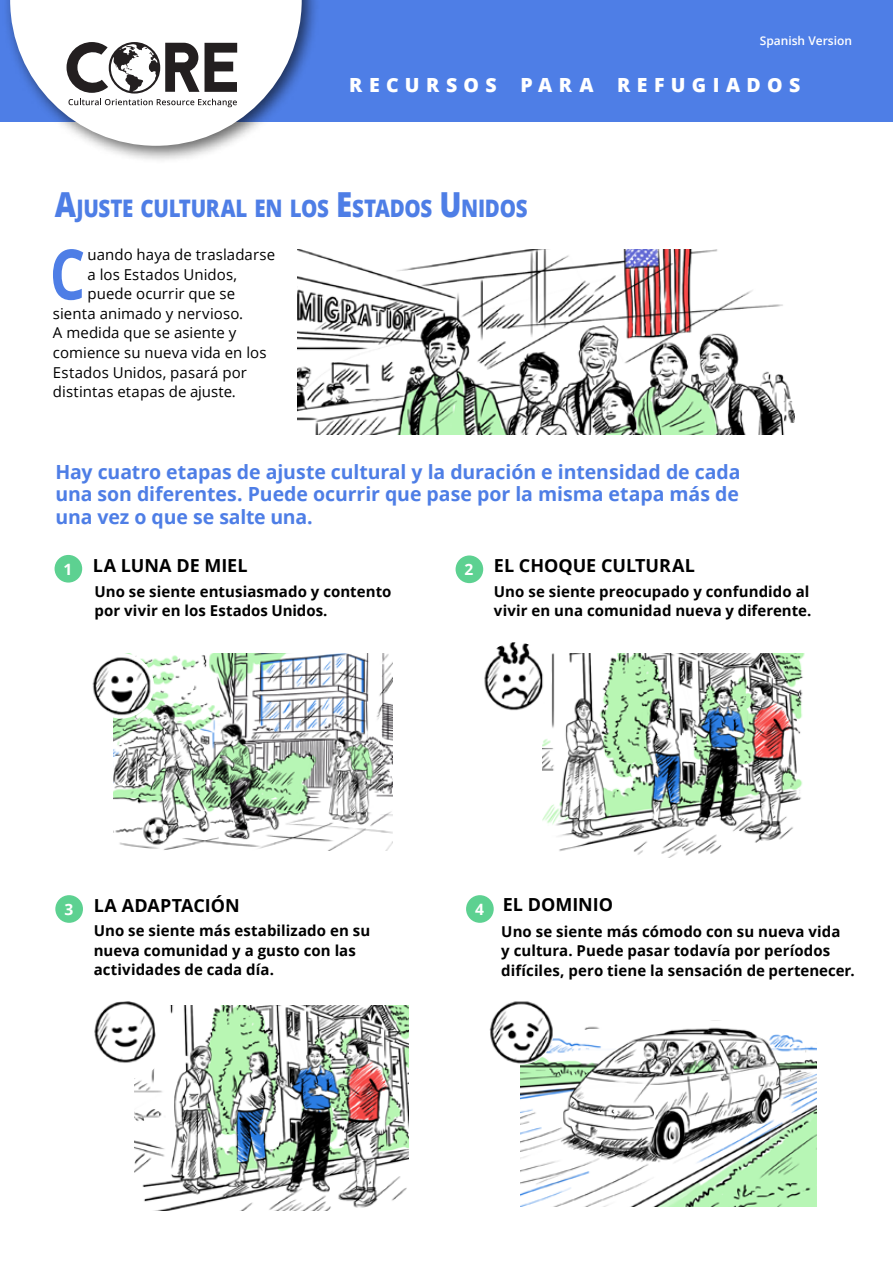
<style>
.page{position:relative;width:893px;height:1263px;background:#fff}
.page>*{position:absolute;margin:0;border:0;box-sizing:border-box;transform-origin:0 0}
.t1{font:700 69.6px "Open Sans";color:#4e7ee6;scale:.8 1}
.t2{font:800 24.15px "Open Sans";letter-spacing:-.015em;color:#4e7ee6;scale:.85 1}
.t3{font:700 19.5px/22.5px "Open Sans";letter-spacing:-.005em;color:#4e7ee6;text-align:justify}
.t4{font:800 19.5px "Open Sans";letter-spacing:.325em;color:#fff}
.t5{font:700 18px "Open Sans";color:#000}
.t6{font:700 15.6px "Open Sans";color:#fff}
.t7{font:700 15px/19.5px "Open Sans";letter-spacing:.005em;color:#000}
.t8{font:15px "Open Sans";letter-spacing:.005em;color:#000}
.t9{font:600 12px "Open Sans";color:#fff}
.s1{font-size:34.5px}
</style>
<div class="page">
<div style="left:0;top:0;width:893px;height:121px;background:#4e7ee6"></div>
<div style="left:3px;top:0;width:317px;height:164px;background:#000;opacity:.6"></div>
<svg style="left:10px;top:0;width:292px;height:146px"></svg>
<img style="left:297px;top:249px;width:497px;height:186px">
<img style="left:113px;top:653px;width:279px;height:197px">
<img style="left:542px;top:653px;width:263px;height:204px">
<img style="left:134px;top:1006px;width:274px;height:205px">
<img style="left:521px;top:1020px;width:295px;height:186px">
<div style="left:55px;top:555px;width:27px;height:28px;background:#5dd191;border-radius:50%"></div>
<img style="left:88px;top:653px;width:66px;height:66px;border-radius:33px">
<img style="left:480px;top:642px;width:72px;height:72px;border-radius:36px">
<img style="left:94px;top:1001px;width:74px;height:77px">
<img style="left:488px;top:999px;width:65px;height:66px;border-radius:33px">
<div style="left:456px;top:555px;width:27px;height:28px;background:#5dd191;border-radius:50%"></div>
<div style="left:55px;top:895px;width:28px;height:28px;background:#5dd191;border-radius:50%"></div>
<div style="left:466px;top:895px;width:28px;height:28px;background:#5dd191;border-radius:50%"></div>
<p class="t9" style="left:760px;top:32px;width:94px">Spanish Version</p>
<h3 class="t4" style="left:349px;top:70px;width:452px">RECURSOS PARA REFUGIADOS</h3>
<h2 class="t2" style="left:55px;top:190px;width:557px"><span class="s1">A</span>JUSTE CULTURAL EN LOS <span class="s1">E</span> STADOS <span class="s1">U</span> NIDOS</h2>
<h1 class="t1" style="left:50px;top:225px;width:46px">C</h1>
<p class="t8" style="left:87px;top:245px;width:189px">uando haya de trasladarse</p>
<p class="t8" style="left:87px;top:264px;width:151px">a los Estados Unidos,</p>
<p class="t8" style="left:87px;top:284px;width:149px">puede ocurrir que se</p>
<p class="t8" style="left:53px;top:303px;width:192px">sienta animado y nervioso.</p>
<p class="t8" style="left:53px;top:323px;width:185px">A medida que se asiente y</p>
<p class="t8" style="left:53px;top:342px;width:215px">comience su nueva vida en los</p>
<p class="t8" style="left:53px;top:362px;width:195px">Estados Unidos, pasará por</p>
<p class="t8" style="left:53px;top:381px;width:184px">distintas etapas de ajuste.</p>
<h3 class="t3" style="left:55px;top:460px;width:687px">Hay cuatro etapas de ajuste cultural y la duración e intensidad de cada una son diferentes. Puede ocurrir que pase por la misma etapa más de una vez o que se salte una.</h3>
<p class="t6" style="left:64px;top:558px;width:10px">1</p>
<p class="t5" style="left:494px;top:553px;width:202px">EL CHOQUE CULTURAL</p>
<p class="t7" style="left:494px;top:581px;width:319px">Uno se siente preocupado y confundido al vivir en una comunidad nueva y diferente.</p>
<p class="t5" style="left:93px;top:552px;width:156px">LA LUNA DE MIEL</p>
<p class="t7" style="left:94px;top:581px;width:299px">Uno se siente entusiasmado y contento por vivir en los Estados Unidos.</p>
<p class="t6" style="left:465px;top:559px;width:10px">2</p>
<p class="t5" style="left:94px;top:893px;width:148px">LA ADAPTACIÓN</p>
<p class="t7" style="left:94px;top:921px;width:278px">Uno se siente más estabilizado en su nueva comunidad y a gusto con las actividades de cada día.</p>
<p class="t6" style="left:64px;top:898px;width:10px">3</p>
<p class="t5" style="left:503px;top:892px;width:112px">EL DOMINIO</p>
<p class="t7" style="left:501px;top:921px;width:355px">Uno se siente más cómodo con su nueva vida<br>y cultura. Puede pasar todavía por períodos difíciles, pero tiene la sensación de pertenecer.</p>
<p class="t6" style="left:475px;top:898px;width:10px">4</p>
</div>
